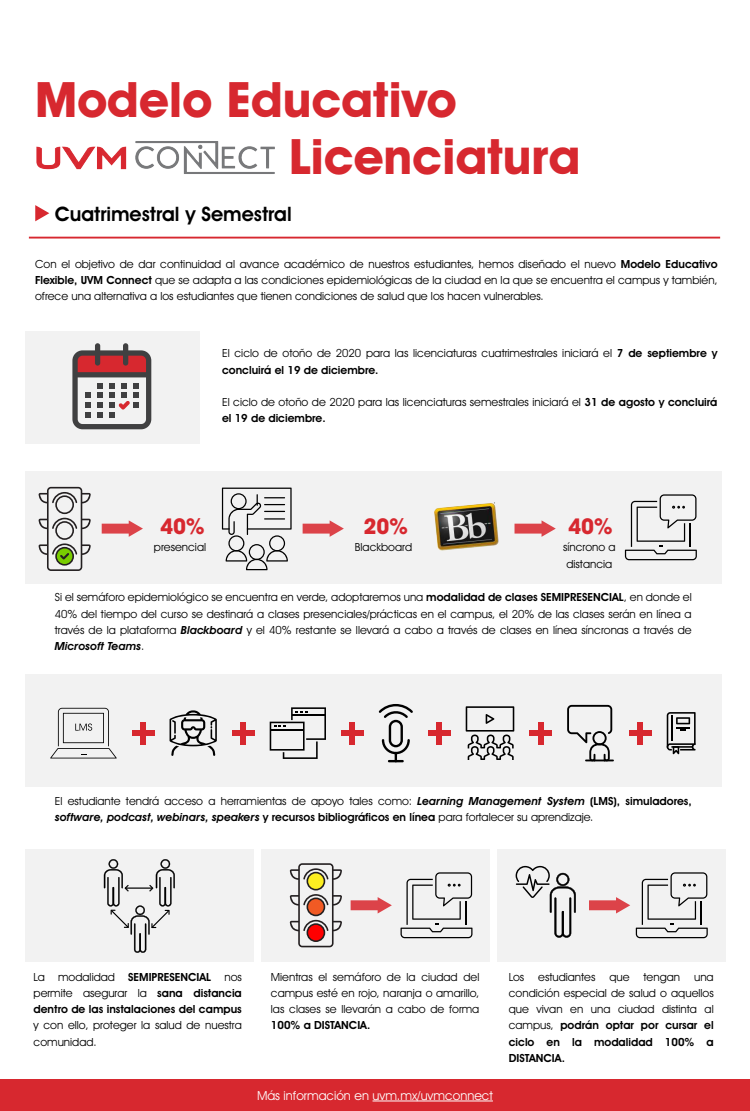
<style>
.page{position:relative;width:750px;height:1111px;background:#fff}
.page>*{position:absolute;margin:0;border:0;box-sizing:border-box;transform-origin:0 0}
.t1{font:700 49px/56.2px "Avant Garde IT Cby BT";color:#d7282f}
.t2{font:700 21.88px "Avant Garde IT Cby BT";color:#d7282f}
.t3{font:600 20px "Avant Garde IT Cby BT";color:#000}
.t4{font:12.5px "Avant Garde IT Cby BT";color:#fff}
.t5{font:11.25px/16.2px "Avant Garde IT Cby BT";color:#000}
.t6{font:600 11.25px/16.2px "Avant Garde IT Cby BT";color:#000;text-align:justify}
.s1{font-weight:600}
.s2{font-weight:600;font-style:italic}
.s3{font-weight:400}
</style>
<div class="page">
<div style="left:25px;top:331px;width:175px;height:112px;background:#f2f2f2"></div>
<div style="left:25px;top:471px;width:696px;height:112px;background:#f2f2f2"></div>
<div style="left:25px;top:674px;width:696px;height:112px;background:#f2f2f2"></div>
<div style="left:95px;top:343px;width:5px;height:22px;background:#404041;border-radius:3px"></div>
<div style="left:123px;top:343px;width:5px;height:22px;background:#404041;border-radius:3px"></div>
<svg style="left:72px;top:350px;width:79px;height:79px"></svg>
<svg style="left:39px;top:487px;width:52px;height:84px"></svg>
<svg style="left:102px;top:520px;width:41px;height:17px"></svg>
<svg style="left:303px;top:520px;width:41px;height:17px"></svg>
<svg style="left:515px;top:520px;width:41px;height:17px"></svg>
<svg style="left:222px;top:487px;width:70px;height:83px"></svg>
<svg style="left:625px;top:494px;width:72px;height:66px"></svg>
<div style="left:261px;top:849px;width:229px;height:112px;background:#f2f2f2"></div>
<svg style="left:290px;top:863px;width:52px;height:84px"></svg>
<svg style="left:351px;top:897px;width:41px;height:16px"></svg>
<svg style="left:401px;top:872px;width:71px;height:66px"></svg>
<div style="left:25px;top:849px;width:229px;height:112px;background:#f2f2f2"></div>
<svg style="left:104px;top:859px;width:71px;height:94px"></svg>
<div style="left:498px;top:849px;width:228px;height:112px;background:#f2f2f2"></div>
<svg style="left:589px;top:897px;width:41px;height:16px"></svg>
<svg style="left:636px;top:872px;width:72px;height:66px"></svg>
<svg style="left:516px;top:866px;width:60px;height:71px"></svg>
<img style="left:434px;top:502px;width:64px;height:49px">
<svg style="left:50px;top:708px;width:67px;height:50px"></svg>
<svg style="left:170px;top:710px;width:47px;height:46px"></svg>
<svg style="left:270px;top:707px;width:56px;height:52px"></svg>
<div style="left:140px;top:722px;width:6px;height:22px;background:#d7282f"></div>
<div style="left:132px;top:730px;width:22px;height:6px;background:#d7282f"></div>
<div style="left:350px;top:722px;width:5px;height:22px;background:#d7282f"></div>
<div style="left:341px;top:730px;width:22px;height:6px;background:#d7282f"></div>
<div style="left:436px;top:722px;width:6px;height:22px;background:#d7282f"></div>
<div style="left:428px;top:730px;width:22px;height:6px;background:#d7282f"></div>
<div style="left:538px;top:722px;width:6px;height:22px;background:#d7282f"></div>
<div style="left:530px;top:730px;width:22px;height:6px;background:#d7282f"></div>
<div style="left:240px;top:722px;width:6px;height:22px;background:#d7282f"></div>
<div style="left:232px;top:730px;width:22px;height:6px;background:#d7282f"></div>
<svg style="left:379px;top:704px;width:34px;height:58px"></svg>
<svg style="left:466px;top:706px;width:48px;height:54px"></svg>
<div style="left:637px;top:722px;width:6px;height:22px;background:#d7282f"></div>
<div style="left:629px;top:730px;width:22px;height:6px;background:#d7282f"></div>
<svg style="left:667px;top:712px;width:29px;height:42px"></svg>
<svg style="left:567px;top:705px;width:45px;height:54px"></svg>
<hr style="left:585px;top:759px;width:29px;height:2px;background:#000">
<hr style="left:29px;top:237px;width:691px;height:1px;background:#d7282f">
<svg style="left:35px;top:205px;width:14px;height:16px"></svg>
<img style="left:36px;top:141px;width:239px;height:33px">
<div style="left:0;top:1079px;width:750px;height:32px;background:#d7282f"></div>
<hr style="left:373px;top:1100px;width:120px;height:1px;background:#fff">
<h1 class="t1" style="left:289px;top:71px;width:293px;text-indent:-254px">Modelo Educativo<br>Licenciatura</h1>
<h3 class="t3" style="left:55px;top:201px;width:239px">Cuatrimestral y Semestral</h3>
<p class="t5" style="left:35px;top:256px;width:684px;text-align:justify">Con el objetivo de dar continuidad al avance académico de nuestros estudiantes, hemos diseñado el nuevo <span class="s1">Modelo Educativo Flexible, UVM Connect</span> que se adapta a las condiciones epidemiológicas de la ciudad en la que se encuentra el campus y también, ofrece una alternativa a los estudiantes que tienen condiciones de salud que los hacen vulnerables.</p>
<p class="t5" style="left:222px;top:345px;width:497px">El ciclo de otoño de 2020 para las licenciaturas cuatrimestrales iniciará el <span class="s1">7 de septiembre y concluirá el 19 de diciembre.</span></p>
<p class="t5" style="left:222px;top:394px;width:497px">El ciclo de otoño de 2020 para las licenciaturas semestrales iniciará el <span class="s1">31 de agosto y concluirá el 19 de diciembre.</span></p>
<h2 class="t2" style="left:160px;top:513px;width:46px">40%</h2>
<p class="t5" style="left:154px;top:538px;width:54px">presencial</p>
<h2 class="t2" style="left:363px;top:513px;width:46px">20%</h2>
<p class="t5" style="left:355px;top:538px;width:59px">Blackboard</p>
<h2 class="t2" style="left:568px;top:513px;width:46px">40%</h2>
<p class="t5" style="left:563px;top:539px;width:54px">síncrono a distancia</p>
<p class="t5" style="left:55px;top:589px;width:638px;text-align:justify">Si el semáforo epidemiológico se encuentra en verde, adoptaremos una <span class="s1">modalidad de clases SEMIPRESENCIAL</span>, en donde el 40% del tiempo del curso se destinará a clases presenciales/prácticas en el campus, el 20% de las clases serán en línea a través de la plataforma <span class="s2">Blackboard</span> y el 40% restante se llevará a cabo a través de clases en línea síncronas a través de <span class="s2">Microsoft Teams</span>.</p>
<p class="t5" style="left:55px;top:792px;width:638px">El estudiante tendrá acceso a herramientas de apoyo tales como: <span class="s2">Learning Management System</span> <span class="s1">(LMS), simuladores, </span><span class="s2">software, podcast, webinars, speakers</span> <span class="s1">y recursos bibliográficos en línea</span> para fortalecer su aprendizaje.</p>
<p class="t6" style="left:34px;top:968px;width:210px"><span class="s3">La modalidad</span> SEMIPRESENCIAL <span class="s3">nos permite asegurar la</span> sana distancia dentro de las instalaciones del campus</p>
<p class="t5" style="left:34px;top:1017px;width:210px">y con ello, proteger la salud de nuestra comunidad.</p>
<p class="t5" style="left:271px;top:968px;width:210px;text-align:justify">Mientras el semáforo de la ciudad del campus esté en rojo, naranja o amarillo, las clases se llevarán a cabo de forma</p>
<p class="t6" style="left:271px;top:1017px;width:101px">100% a DISTANCIA.</p>
<p class="t4" style="left:257px;top:1087px;width:237px">Más información en uvm.mx/uvmconnect</p>
<p class="t5" style="left:509px;top:968px;width:207px;text-align:justify">Los estudiantes que tengan una condición especial de salud o aquellos que vivan en una ciudad distinta al campus, <span class="s1">podrán optar por cursar el ciclo en la modalidad 100% a DISTANCIA.</span></p>
</div>
